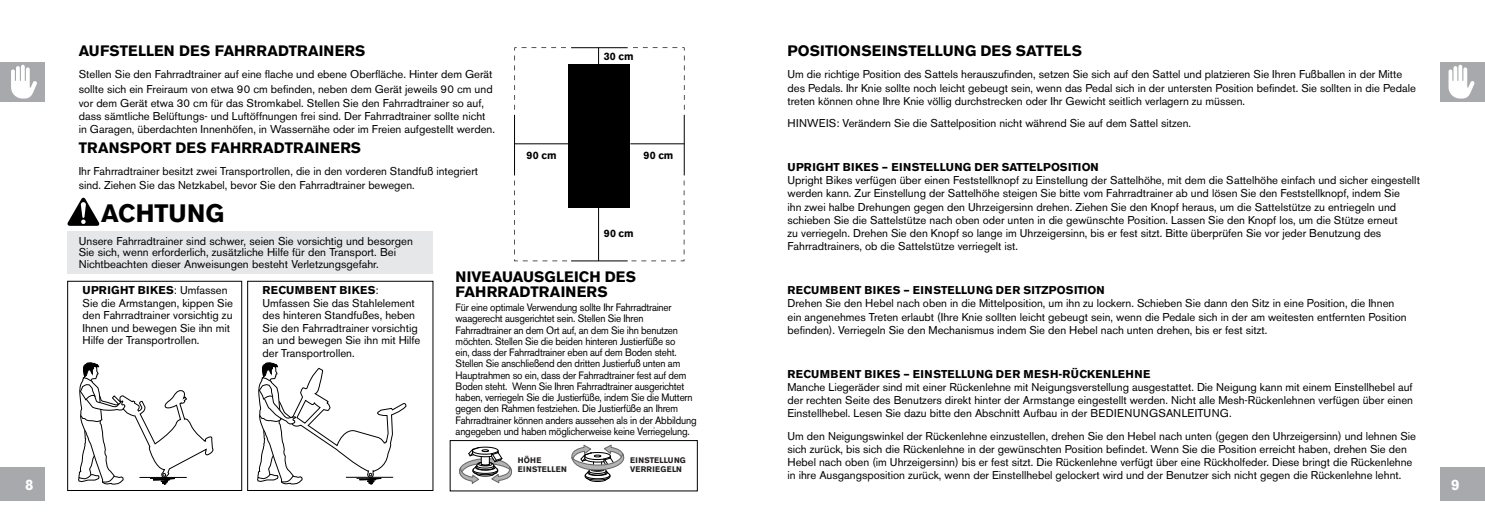
<style>
.page{position:relative;width:1485px;height:518px;background:#fff}
.page>*{position:absolute;margin:0;border:0;box-sizing:border-box;transform-origin:0 0}
.t1{font:700 25px "Akzidenz Grotesk BE";letter-spacing:.005em;color:#000}
.t2{font:700 15px/15px "Akzidenz Grotesk BE";letter-spacing:.01em;color:#000}
.t3{font:700 15px "Akzidenz Grotesk BE";color:#fff}
.t4{font:11.25px/13.1px "Akzidenz Grotesk BE";color:#000}
.t5{font:700 11.25px "Akzidenz Grotesk BE";letter-spacing:.04em;color:#000}
.t6{font:10.62px/11.2px "Akzidenz Grotesk BE";letter-spacing:-.02em;color:#000;scale:.93 1}
.t7{font:700 10.62px "Akzidenz Grotesk BE";letter-spacing:.015em;color:#000}
.t8{font:700 8px/9.6px "Akzidenz Grotesk BE";letter-spacing:.04em;color:#231f20}
</style>
<div class="page">
<div style="left:0;top:467px;width:45px;height:34px;background:#a7a9ac"></div>
<div style="left:1440px;top:467px;width:45px;height:34px;background:#a7a9ac"></div>
<div style="left:1440px;top:62px;width:45px;height:39px;background:#a7a9ac"></div>
<svg style="left:1449px;top:65px;width:26px;height:33px"></svg>
<div style="left:0;top:62px;width:45px;height:39px;background:#a7a9ac"></div>
<svg style="left:11px;top:65px;width:26px;height:33px"></svg>
<svg style="left:257px;top:362px;width:149px;height:122px"></svg>
<svg style="left:67px;top:197px;width:33px;height:29px"></svg>
<div style="left:68px;top:231px;width:365px;height:42px;background:#e6e7e8"></div>
<svg style="left:78px;top:362px;width:136px;height:122px"></svg>
<div style="left:68px;top:281px;width:174px;height:209px;border:1px solid #000"></div>
<svg style="left:571px;top:444px;width:54px;height:38px"></svg>
<svg style="left:459px;top:446px;width:53px;height:37px"></svg>
<div style="left:450px;top:440px;width:248px;height:51px;border:1px solid #000"></div>
<div style="left:568px;top:64px;width:62px;height:143px;background:#000"></div>
<svg style="left:598px;top:48px;width:1px;height:16px"></svg>
<hr style="left:571px;top:47px;width:57px;height:1px;background:#000">
<hr style="left:684px;top:115px;width:1px;height:60px;background:#000">
<hr style="left:514px;top:115px;width:1px;height:60px;background:#000">
<hr style="left:630px;top:143px;width:54px;height:1px;background:#000">
<hr style="left:515px;top:143px;width:53px;height:1px;background:#000">
<hr style="left:598px;top:206px;width:1px;height:55px;background:#000">
<hr style="left:571px;top:260px;width:57px;height:1px;background:#000">
<svg style="left:514px;top:180px;width:53px;height:81px"></svg>
<svg style="left:632px;top:180px;width:52px;height:81px"></svg>
<svg style="left:633px;top:47px;width:52px;height:63px"></svg>
<svg style="left:514px;top:47px;width:52px;height:63px"></svg>
<h2 class="t2" style="left:788px;top:44px;width:296px">POSITIONSEINSTELLUNG DES SATTELS</h2>
<p class="t4" style="left:788px;top:68px;width:630px">Um die richtige Position des Sattels herauszufinden, setzen Sie sich auf den Sattel und platzieren Sie Ihren Fußballen in der Mitte des Pedals. Ihr Knie sollte noch leicht gebeugt sein, wenn das Pedal sich in der untersten Position befindet. Sie sollten in die Pedale treten können ohne Ihre Knie völlig durchstrecken oder Ihr Gewicht seitlich verlagern zu müssen.</p>
<p class="t4" style="left:788px;top:116px;width:405px">H INWEIS: Verändern Sie die Sattelposition nicht während Sie auf dem Sattel sitzen.</p>
<p class="t5" style="left:788px;top:161px;width:17px">UPRIGHT</p>
<p class="t5" style="left:843px;top:161px;width:17px">BIKES</p>
<p class="t5" style="left:882px;top:161px;width:26px">– EINSTELLUNG</p>
<p class="t5" style="left:974px;top:161px;width:9px">DER</p>
<p class="t5" style="left:1002px;top:161px;width:16px">SATTELPOSITION</p>
<p class="t4" style="left:788px;top:174px;width:634px">Upright Bikes verfügen über einen Feststellknopf zu Einstellung der Sattelhöhe, mit dem die Sattelhöhe einfach und sicher eingestellt werden kann. Zur Einstellung der Sattelhöhe steigen Sie bitte vom Fahrradtrainer ab und lösen Sie den Feststellknopf, indem Sie<br>ihn zwei halbe Drehungen gegen den Uhrzeigersinn drehen. Ziehen Sie den Knopf heraus, um die Sattelstütze zu entriegeln und schieben Sie die Sattelstütze nach oben oder unten in die gewünschte Position. Lassen Sie den Knopf los, um die Stütze erneut<br>zu verriegeln. Drehen Sie den Knopf so lange im Uhrzeigersinn, bis er fest sitzt. Bitte überprüfen Sie vor jeder Benutzung des Fahrradtrainers, ob die Sattelstütze verriegelt ist.</p>
<p class="t5" style="left:788px;top:284px;width:52px">RECUMBENT</p>
<p class="t5" style="left:864px;top:284px;width:17px">BIKES</p>
<p class="t5" style="left:904px;top:284px;width:26px">– EINSTELLUNG</p>
<p class="t5" style="left:996px;top:284px;width:9px">DER</p>
<p class="t5" style="left:1023px;top:284px;width:16px">SITZPOSITION</p>
<p class="t4" style="left:788px;top:297px;width:621px">Drehen Sie den Hebel nach oben in die Mittelposition, um ihn zu lockern. Schieben Sie dann den Sitz in eine Position, die Ihnen ein angenehmes Treten erlaubt (Ihre Knie sollten leicht gebeugt sein, wenn die Pedale sich in der am weitesten entfernten Position befinden). Verriegeln Sie den Mechanismus indem Sie den Hebel nach unten drehen, bis er fest sitzt.</p>
<p class="t5" style="left:788px;top:367px;width:52px">RECUMBENT</p>
<p class="t5" style="left:864px;top:367px;width:17px">BIKES</p>
<p class="t5" style="left:904px;top:367px;width:26px">– EINSTELLUNG</p>
<p class="t5" style="left:996px;top:367px;width:9px">DER</p>
<p class="t5" style="left:1023px;top:367px;width:10px">MESH</p>
<p class="t5" style="left:1059px;top:367px;width:38px">-RÜCKENLEHNE</p>
<p class="t4" style="left:788px;top:380px;width:627px;text-align:justify">Manche Liegeräder sind mit einer Rückenlehne mit Neigungsverstellung ausgestattet. Die Neigung kann mit einem Einstellhebel auf der rechten Seite des Benutzers direkt hinter der Armstange eingestellt werden. Nicht alle Mesh-Rückenlehnen verfügen über einen Einstellhebel. Lesen Sie dazu bitte den Abschnitt Aufbau in der Bedienungsanleitung</p>
<p class="t4" style="left:788px;top:402px;width:630px;line-height:22.1px;text-indent:442px">.<br>Um den Neigungswinkel der Rückenlehne einzustellen, drehen Sie den Hebel nach unten (gegen den Uhrzeigersinn) und lehnen Sie</p>
<p class="t4" style="left:788px;top:442px;width:626px">sich zurück, bis sich die Rückenlehne in der gewünschten Position befindet. Wenn Sie die Position erreicht haben, drehen Sie den<br>Hebel nach oben (im Uhrzeigersinn) bis er fest sitzt. Die Rückenlehne verfügt über eine Rückholfeder. Diese bringt die Rückenlehne in ihre Ausgangsposition zurück, wenn der Einstellhebel gelockert wird und der Benutzer sich nicht gegen die Rückenlehne lehnt.</p>
<h2 class="t2" style="left:79px;top:44px;width:157px">AUFSTELLEN DES FAHRRADTRAINERS</h2>
<p class="t4" style="left:79px;top:67px;width:415px;line-height:15px">Stellen Sie den Fahrradtrainer auf eine flache und ebene Oberfläche. H inter dem Gerät sollte sich ein Freiraum von etwa 90 cm befinden, neben dem Gerät jeweils 90 cm und</p>
<p class="t4" style="left:79px;top:96px;width:418px">vor dem Gerät etwa 30 cm für das Stromkabel. Stellen Sie den Fahrradtrainer so auf, dass sämtliche Belüftungs- und Luftöffnungen frei sind. Der Fahrradtrainer sollte nicht in Garagen, überdachten Innenhöfen, in Wassernähe oder im Freien aufgestellt werden.</p>
<p class="t7" style="left:604px;top:50px;width:31px">30 CM</p>
<h2 class="t2" style="left:79px;top:141px;width:152px">TRANSPORT DES FAHRRADTRAINERS</h2>
<p class="t4" style="left:79px;top:165px;width:401px">Ihr Fahrradtrainer besitzt zwei Transportrollen, die in den vorderen Standfuß integriert sind. Ziehen Sie das Netzkabel, bevor Sie den Fahrradtrainer bewegen.</p>
<h1 class="t1" style="left:101px;top:199px;width:125px">ACHTUNG</h1>
<p class="t4" style="left:79px;top:235px;width:336px;line-height:11.5px">Unsere Fahrradtrainer sind schwer, seien Sie vorsichtig und besorgen<br>Sie sich, wenn erforderlich, zusätzliche H ilfe für den Transport. Bei<br>Nichtbeachten dieser Anweisungen besteht Verletzungsgefahr.</p>
<p class="t5" style="left:262px;top:284px;width:52px">RECUMBENT</p>
<p class="t5" style="left:339px;top:284px;width:17px">BIKES</p>
<p class="t7" style="left:527px;top:149px;width:31px">90 CM</p>
<p class="t7" style="left:644px;top:149px;width:31px">90 CM</p>
<p class="t7" style="left:604px;top:227px;width:31px">90 CM</p>
<h2 class="t2" style="left:456px;top:269px;width:161px">NIVEAUAUSGLEICH DES<br>FAHRRADTRAINERS</h2>
<p class="t6" style="left:456px;top:302px;width:261px">Für eine optimale Verwendung sollte Ihr Fahrradtrainer waagerecht ausgerichtet sein. Stellen Sie Ihren Fahrradtrainer an dem Ort auf, an dem Sie ihn benutzen möchten. Stellen Sie die beiden hinteren Justierfüße so<br>ein, dass der Fahrradtrainer eben auf dem Boden steht.<br>Stellen Sie anschließend den dritten Justierfuß unten am Hauptrahmen so ein, dass der Fahrradtrainer fest auf dem Boden steht. Wenn Sie Ihren Fahrradtrainer ausgerichtet haben, verriegeln Sie die Justierfüße, indem Sie die Muttern gegen den Rahmen festziehen. Die Justierfüße an Ihrem Fahrradtrainer können anders aussehen als in der Abbildung angegeben und haben möglicherweise keine Verriegelung.</p>
<p class="t8" style="left:630px;top:455px;width:57px">EINSTELLUNG<br>VERRIEGELN</p>
<p class="t5" style="left:82px;top:284px;width:17px">UPRIGHT</p>
<p class="t5" style="left:138px;top:284px;width:17px">BIKES</p>
<p class="t4" style="left:82px;top:284px;width:152px;line-height:12.5px;text-indent:91px">: Umfassen<br>Sie die Armstangen, kippen Sie den Fahrradtrainer vorsichtig zu<br>Ihnen und bewegen Sie ihn mit<br>H ilfe der Transportrollen.</p>
<p class="t4" style="left:262px;top:284px;width:159px;line-height:12.5px;text-indent:113px">:<br>Umfassen Sie das Stahlelement des hinteren Standfußes, heben<br>Sie den Fahrradtrainer vorsichtig an und bewegen Sie ihn mit H ilfe der Transportrollen.</p>
<p class="t8" style="left:518px;top:455px;width:50px">HÖHE<br>EINSTELLEN</p>
<h2 class="t3" style="left:25px;top:475px;width:10px">8</h2>
<h2 class="t3" style="left:1451px;top:475px;width:10px">9</h2>
</div>
